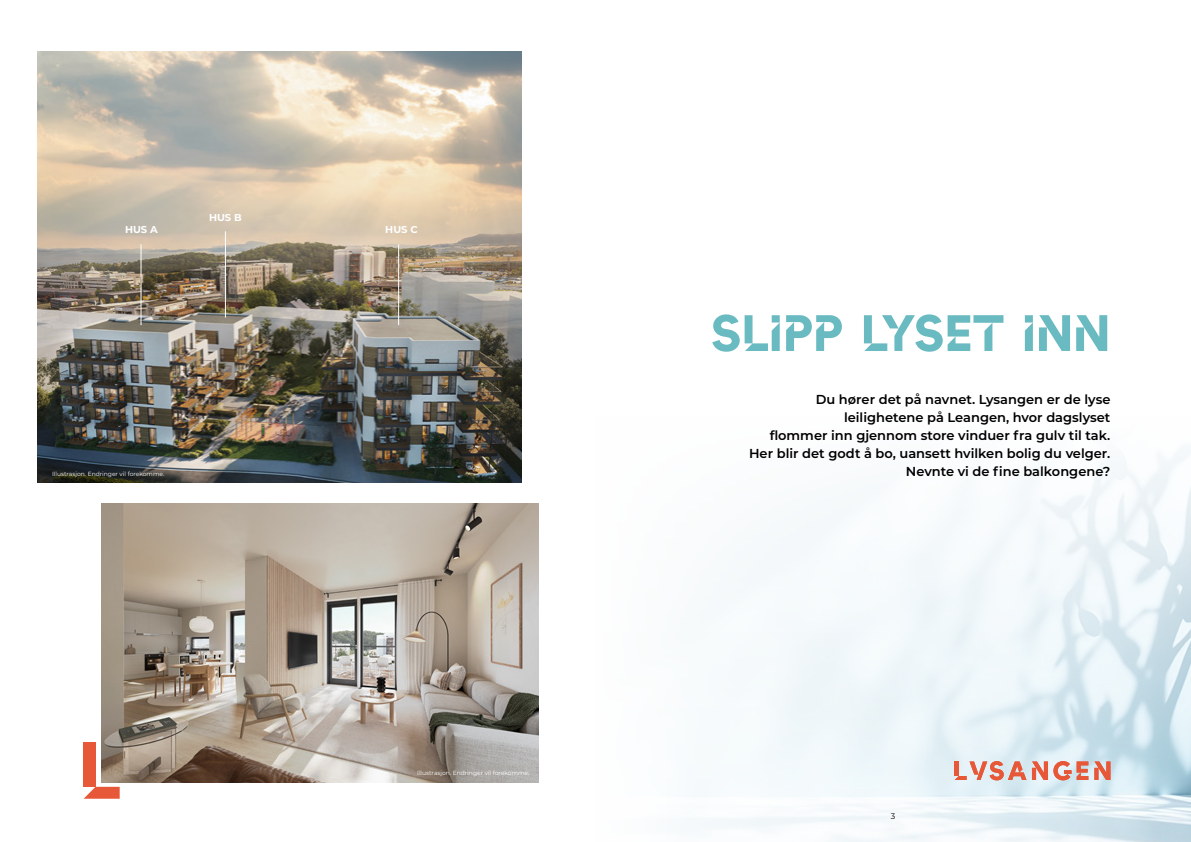
<style>
.page{position:relative;width:1191px;height:842px;background:#fff}
.page>*{position:absolute;margin:0;border:0;box-sizing:border-box;transform-origin:0 0}
.t1{font:51.1px "Angled";color:#6abbc1}
.t2{font:600 13px/18px "Montserrat";color:#000;text-align:right}
.t3{font:700 10px "Montserrat";color:#fff}
.t4{font:8px "Montserrat";color:#000}
.t5{font:6px "Montserrat";color:#fff}
</style>
<div class="page">
<img style="left:38px;top:51px;width:484px;height:432px">
<hr style="left:141px;top:244px;width:1px;height:81px;background:#fff">
<hr style="left:225px;top:231px;width:1px;height:87px;background:#fff">
<hr style="left:398px;top:244px;width:1px;height:81px;background:#fff">
<img style="left:694px;top:452px;width:497px;height:390px">
<img style="left:101px;top:504px;width:438px;height:278px">
<svg style="left:954px;top:761px;width:72px;height:19px"></svg>
<svg style="left:1094px;top:761px;width:16px;height:19px"></svg>
<svg style="left:1032px;top:761px;width:56px;height:19px"></svg>
<svg style="left:84px;top:787px;width:36px;height:12px"></svg>
<div style="left:83px;top:743px;width:12px;height:44px;background:#e75838"></div>
<p class="t3" style="left:209px;top:210px;width:34px">HUS B</p>
<p class="t3" style="left:125px;top:223px;width:34px">HUS A</p>
<p class="t3" style="left:385px;top:223px;width:34px">HUS C</p>
<p class="t5" style="left:52px;top:470px;width:114px">Illustrasjon. Endringer vil forekomme.</p>
<p class="t5" style="left:417px;top:769px;width:114px">Illustrasjon. Endringer vil forekomme.</p>
<h1 class="t1" style="left:710px;top:304px;width:401px">SLIPP LYSET INN</h1>
<p class="t2" style="left:749px;top:390px;width:363px">Du hører det på navnet. Lysangen er de lyse leilighetene på Leangen, hvor dagslyset<br>flommer inn gjennom store vinduer fra gulv til tak.<br>Her blir det godt å bo, uansett hvilken bolig du velger.<br>Nevnte vi de fine balkongene?</p>
<p class="t4" style="left:891px;top:810px;width:6px">3</p>
</div>
